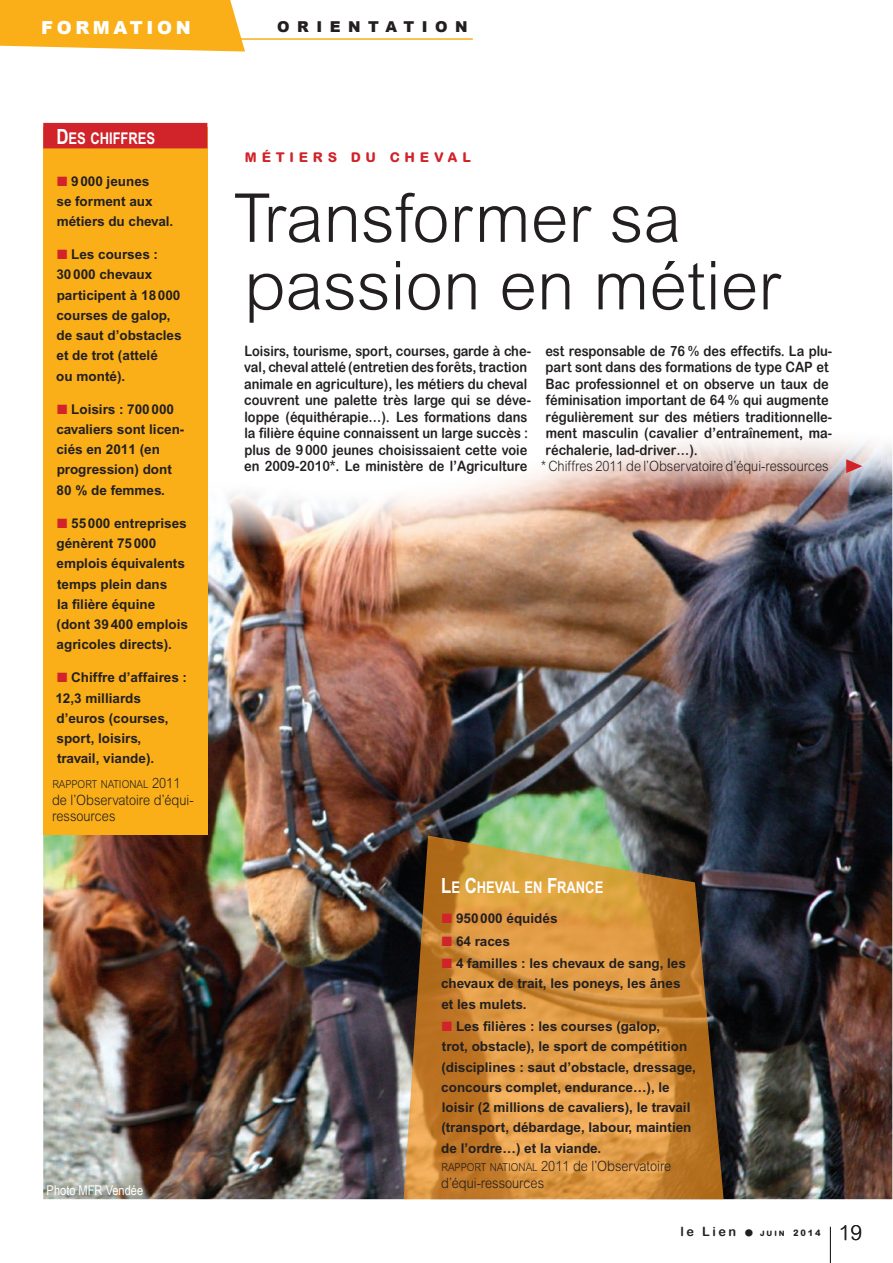
<style>
.page{position:relative;width:893px;height:1263px;background:#fff}
.page>*{position:absolute;margin:0;border:0;box-sizing:border-box;transform-origin:0 0}
.t1{font:300 67.5px/67.5px "Arial";color:#231f20}
.t2{font:300 21px "Arial Rounded MT";color:#231f20}
.t3{font:900 18px "Arial";letter-spacing:.2em;color:#fff}
.t4{font:700 16.2px "Arial";color:#fff;scale:.8 1}
.t5{font:900 15px "Arial";letter-spacing:.5em;color:#231f20}
.t6{font:14.25px/16.5px "Arial Rounded MT Bold";color:#231f20;scale:.9 1}
.t7{font:300 14.25px/16.5px "Arial Rounded MT";color:#231f20;scale:.9 1}
.t8{font:700 13.5px/20.2px "Arial";color:#231f20}
.t9{font:800 13.5px "Arial Rounded MT";letter-spacing:.35em;color:#d1232a}
.t10{font:13.5px "Arial Narrow";color:#fff}
.t11{font:12.75px "Arial Rounded MT Bold";color:#231f20}
.t12{font:300 10.95px "Arial Rounded MT";color:#231f20;scale:.9 1}
.s1{font-size:21px}
.s2{color:#d1232a}
.s3{font-size:14.25px}
.s4{font-size:10.95px}
.s5{font-size:25.5px}
.s6{font-family:"Arial Rounded MT";font-weight:800;font-size:7.5px}
.s7{font-family:"Arial Rounded MT";font-weight:800;font-size:9px}
</style>
<div class="page">
<hr style="left:830px;top:1227px;width:1px;height:36px;background:#231f20">
<hr style="left:137px;top:38px;width:336px;height:2px;background:#faaf18">
<svg style="left:0;top:0;width:245px;height:52px;background:#fab62d"></svg>
<img style="left:43px;top:551px;width:849px;height:648px">
<svg style="left:207px;top:259px;width:686px;height:292px"></svg>
<div style="left:43px;top:128px;width:164px;height:707px;background:#faaf18"></div>
<div style="left:43px;top:123px;width:164px;height:25px;background:#d1232a"></div>
<svg style="left:404px;top:836px;width:320px;height:363px;background:#bf863c"></svg>
<svg style="left:846px;top:459px;width:16px;height:14px"></svg>
<h3 class="t3" style="left:41px;top:18px;width:151px">FORM ATION</h3>
<p class="t5" style="left:277px;top:18px;width:192px">ORIENTATION</p>
<p class="t4" style="left:56px;top:129px;width:125px"><span class="s1">D</span>ES CHIFFRES</p>
<p class="t8" style="left:57px;top:171px;width:118px"><span class="s2">■</span> 9000 jeunes<br>se forment aux métiers du cheval.</p>
<p class="t8" style="left:56px;top:244px;width:127px"><span class="s2">■</span> Les courses :<br>30000 chevaux participent à 18000 courses de galop, de saut d’obstacles et de trot (attelé<br>ou monté).</p>
<p class="t8" style="left:56px;top:399px;width:130px"><span class="s2">■</span> Loisirs : 700000 cavaliers sont licen&shy;ciés en 2011 (en progression) dont<br>80 % de femmes.</p>
<p class="t8" style="left:56px;top:513px;width:133px"><span class="s2">■</span> 55000 entreprises génèrent 75000 emplois équivalents temps plein dans<br>la filière équine (dont 39400 emplois agricoles directs).</p>
<p class="t8" style="left:55px;top:667px;width:133px"><span class="s2">■</span> Chiffre d’affaires :<br>12,3 milliards d’euros (courses, sport, loisirs,<br>travail, viande).</p>
<p class="t12" style="left:52px;top:778px;width:144px">RAPPORT NATIONAL <span class="s3">2011</span></p>
<p class="t7" style="left:52px;top:791px;width:159px">de l’Observatoire d’équi&shy;ressources</p>
<p class="t10" style="left:47px;top:1180px;width:98px">Photo MFR Vendée</p>
<p class="t9" style="left:245px;top:149px;width:228px">M ÉTIERS DU CHEVAL</p>
<h1 class="t1" style="left:233px;top:184px;width:549px">Transformer sa passion en métier</h1>
<p class="t6" style="left:244px;top:342px;width:320px">Loisirs, tourisme, sport, courses, garde à che&shy;val, cheval attelé (entretien des forêts, traction animale en agriculture), les métiers du cheval couvrent une palette très large qui se déve&shy;loppe (équithérapie…). Les formations dans la filière équine connaissent un large succès : plus de 9000 jeunes choisissaient cette voie en 2009-2010*. Le ministère de l’Agriculture</p>
<p class="t6" style="left:545px;top:342px;width:320px">est responsable de 76 % des effectifs. La plu&shy;part sont dans des formations de type CAP et Bac professionnel et on observe un taux de féminisation important de 64 % qui augmente régulièrement sur des métiers traditionnelle&shy;ment masculin (cavalier d’entraînement, ma&shy;réchalerie, lad-driver…).</p>
<p class="t7" style="left:541px;top:458px;width:321px">* Chiffres 2011 de l’Observatoire d’équi-ressources</p>
<p class="t4" style="left:441px;top:877px;width:204px"><span class="s1">L</span>E <span class="s1">C</span>HEVAL EN <span class="s1">F</span>RANCE</p>
<p class="t8" style="left:442px;top:908px;width:117px"><span class="s2">■</span> 950000 équidés</p>
<p class="t8" style="left:442px;top:931px;width:69px"><span class="s2">■</span> 64 races</p>
<p class="t8" style="left:441px;top:953px;width:246px"><span class="s2">■</span> 4 familles : les chevaux de sang, les chevaux de trait, les poneys, les ânes et les mulets.</p>
<p class="t8" style="left:441px;top:1016px;width:256px"><span class="s2">■</span> Les filières : les courses (galop,<br>trot, obstacle), le sport de compétition (disciplines : saut d’obstacle, dressage, concours complet, endurance…), le loisir (2 millions de cavaliers), le travail (transport, débardage, labour, maintien de l’ordre…) et la viande.</p>
<p class="t7" style="left:441px;top:1158px;width:257px"><span class="s4">RAPPORT NATIONAL</span> 2011 de l’Observatoire d’équi-ressources</p>
<p class="t11" style="left:680px;top:1224px;width:142px">le Lien <span class="s5">•</span> <span class="s6">juin</span> <span class="s7">2014</span></p>
<h2 class="t2" style="left:839px;top:1220px;width:25px">19</h2>
</div>
